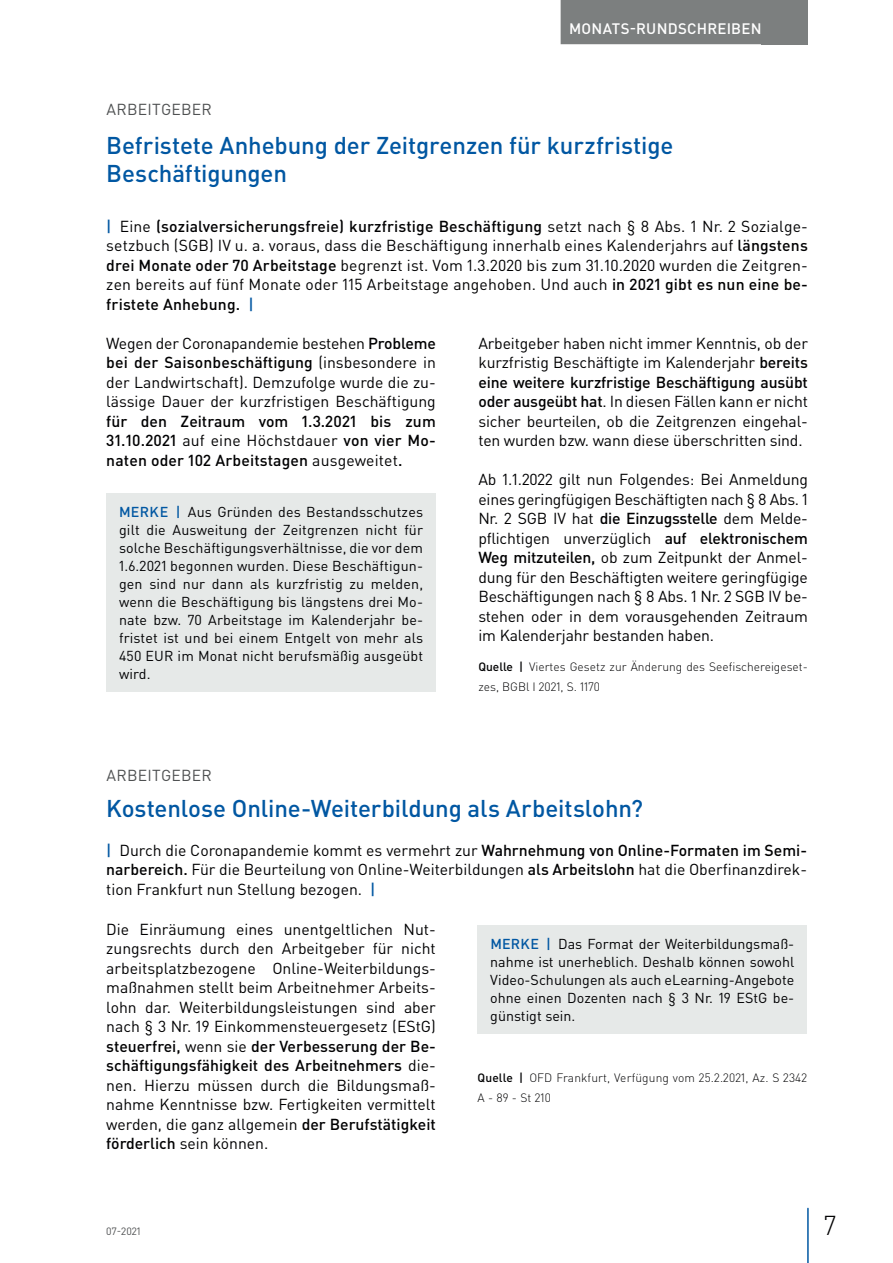
<style>
.page{position:relative;width:893px;height:1263px;background:#fff}
.page>*{position:absolute;margin:0;border:0;box-sizing:border-box;transform-origin:0 0}
.t1{font:300 27px "DIN Pro";color:#000002}
.t2{font:500 24px/28.5px "DIN Pro";letter-spacing:-.005em;color:#0157a2}
.t3{font:15.75px/19.5px "DIN Pro";color:#000002;text-align:justify}
.t4{font:500 15.75px/19.5px "DIN Pro";letter-spacing:.01em;color:#000002;text-align:justify}
.t5{font:15.75px "DIN Pro";letter-spacing:.015em;color:#4f5152}
.t6{font:500 15px "DIN Pro";letter-spacing:.015em;color:#fff}
.t7{font:14.25px/18px "DIN Pro";color:#000002;text-align:justify}
.t8{font:300 12px/19.5px "DIN Pro";color:#000002}
.t9{font:10.5px "DIN Pro";color:#4f5152}
.s1{font-weight:500;color:#0157a2}
.s2{font-weight:500}
.s3{font-weight:400}
</style>
<div class="page">
<div style="left:762px;top:0;width:46px;height:44px;background:#7c7f7f"></div>
<hr style="left:807px;top:1208px;width:2px;height:55px;background:#0157a2">
<div style="left:561px;top:0;width:209px;height:44px;background:#7c7f7f"></div>
<div style="left:106px;top:493px;width:330px;height:199px;background:#e6e9e8"></div>
<div style="left:477px;top:925px;width:330px;height:108px;background:#e6e9e8"></div>
<p class="t6" style="left:569px;top:18px;width:194px">MONATS-RUNDSCHREIBEN</p>
<p class="t5" style="left:106px;top:98px;width:107px">ARBEITGEBER</p>
<h2 class="t2" style="left:106px;top:130px;width:569px">Befristete Anhebung der Zeitgrenzen für kurzfristige<br>Beschäftigungen</h2>
<p class="t3" style="left:106px;top:216px;width:703px"><span class="s1">|</span> Eine <span class="s2">(sozialversicherungsfreie) kurzfristige Beschäftigung</span> setzt nach § 8 Abs. 1 Nr. 2 Sozialge&shy;setzbuch (SGB) IV u. a. voraus, dass die Beschäftigung innerhalb eines Kalenderjahrs auf <span class="s2">längstens drei Monate oder 70 Arbeitstage</span> begrenzt ist. Vom 1.3.2020 bis zum 31.10.2020 wurden die Zeitgren&shy;zen bereits auf fünf Monate oder 115 Arbeitstage angehoben. Und auch <span class="s2">in 2021 gibt es nun eine be&shy;fristete Anhebung.</span> <span class="s1">|</span></p>
<p class="t3" style="left:106px;top:333px;width:331px">Wegen der Coronapandemie bestehen <span class="s2">Probleme bei der Saisonbeschäftigung</span> (insbesondere in der Landwirtschaft). Demzufolge wurde die zu&shy;lässige Dauer der kurzfristigen Beschäftigung</p>
<p class="t4" style="left:106px;top:411px;width:331px">für den Zeitraum vom 1.3.2021 bis zum 31.10.2021 <span class="s3">auf eine Höchstdauer</span> von vier Mo&shy;naten oder 102 Arbeitstagen <span class="s3">ausgeweitet</span>.</p>
<p class="t7" style="left:119px;top:502px;width:306px"><span class="s1">MERKE |</span> Aus Gründen des Bestandsschutzes gilt die Ausweitung der Zeitgrenzen nicht für solche Beschäftigungsverhältnisse, die vor dem 1.6.2021 begonnen wurden. Diese Beschäftigun&shy;gen sind nur dann als kurzfristig zu melden, wenn die Beschäftigung bis längstens drei Mo&shy;nate bzw. 70 Arbeitstage im Kalenderjahr be&shy;fristet ist und bei einem Entgelt von mehr als 450 EUR im Monat nicht berufsmäßig ausgeübt wird.</p>
<p class="t3" style="left:478px;top:333px;width:331px">Arbeitgeber haben nicht immer Kenntnis, ob der kurzfristig Beschäftigte im Kalenderjahr <span class="s2">bereits eine weitere kurzfristige Beschäftigung ausübt oder ausgeübt hat</span>. In diesen Fällen kann er nicht sicher beurteilen, ob die Zeitgrenzen eingehal&shy;ten wurden bzw. wann diese überschritten sind.</p>
<p class="t3" style="left:478px;top:469px;width:331px">Ab 1.1.2022 gilt nun Folgendes: Bei Anmeldung eines geringfügigen Beschäftigten nach § 8 Abs. 1<br>Nr. 2 SGB IV hat <span class="s2">die Einzugsstelle</span> dem Melde&shy;pflichtigen unverzüglich <span class="s2">auf elektronischem Weg mitzuteilen,</span> ob zum Zeitpunkt der Anmel&shy;dung für den Beschäftigten weitere geringfügige Beschäftigungen nach § 8 Abs. 1 Nr. 2 SGB IV be&shy;stehen oder in dem vorausgehenden Zeitraum im Kalenderjahr bestanden haben.</p>
<p class="t8" style="left:478px;top:657px;width:331px"><span class="s2">Quelle |</span> Viertes Gesetz zur Änderung des Seefischereigeset&shy;zes, BGBl I 2021, S. 1170</p>
<p class="t5" style="left:106px;top:764px;width:107px">ARBEITGEBER</p>
<h2 class="t2" style="left:106px;top:793px;width:538px">Kostenlose Online-Weiterbildung als Arbeitslohn?</h2>
<p class="t3" style="left:106px;top:840px;width:702px"><span class="s1">|</span> Durch die Coronapandemie kommt es vermehrt zur <span class="s2">Wahrnehmung von Online-Formaten im Semi&shy;narbereich.</span> Für die Beurteilung von Online-Weiterbildungen <span class="s2">als Arbeitslohn</span> hat die Oberfinanzdirek&shy;tion Frankfurt nun Stellung bezogen. <span class="s1">|</span></p>
<p class="t3" style="left:106px;top:919px;width:331px">Die Einräumung eines unentgeltlichen Nut&shy;zungsrechts durch den Arbeitgeber für nicht arbeitsplatzbezogene Online-Weiterbildungs&shy;maßnahmen stellt beim Arbeitnehmer Arbeits&shy;lohn dar. Weiterbildungsleistungen sind aber nach § 3 Nr. 19 Einkommensteuergesetz (EStG) <span class="s2">steuerfrei,</span> wenn sie <span class="s2">der Verbesserung der Be&shy;schäftigungsfähigkeit des Arbeitnehmers</span> die&shy;nen. Hierzu müssen durch die Bildungsmaß&shy;nahme Kenntnisse bzw. Fertigkeiten vermittelt werden, die ganz allgemein <span class="s2">der Berufstätigkeit förderlich</span> sein können.</p>
<p class="t7" style="left:490px;top:934px;width:306px"><span class="s1">MERKE |</span> Das Format der Weiterbildungsmaß&shy;nahme ist unerheblich. Deshalb können sowohl Video-Schulungen als auch eLearning-Angebote ohne einen Dozenten nach § 3 Nr. 19 EStG be&shy;günstigt sein.</p>
<p class="t8" style="left:477px;top:1068px;width:331px"><span class="s2">Quelle |</span> OFD Frankfurt, Verfügung vom 25.2.2021, Az. S 2342<br>A - 89 - St 210</p>
<p class="t9" style="left:106px;top:1224px;width:36px">07-2021</p>
<h1 class="t1" style="left:824px;top:1207px;width:14px">7</h1>
</div>
